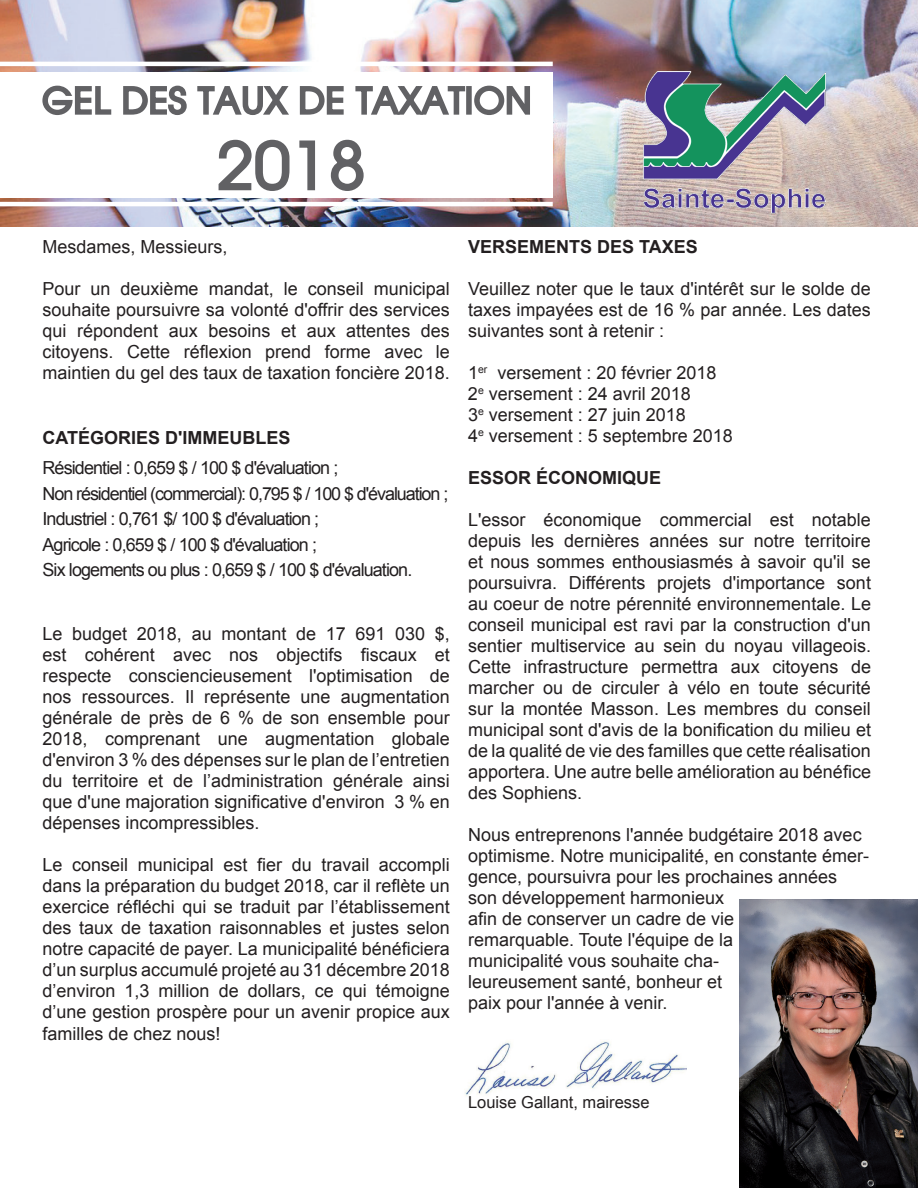
<style>
.page{position:relative;width:918px;height:1188px;background:#fff}
.page>*{position:absolute;margin:0;border:0;box-sizing:border-box;transform-origin:0 0}
.t1{font:63px "Avant Garde";color:#616164}
.t2{font:18px/21px "Arial";color:#231f20;text-align:justify}
.t3{font:18px/25.5px "Arial";letter-spacing:-.05em;color:#231f20}
.t4{font:700 18px "Arial";color:#231f20}
.t5{font:16.5px "Arial";color:#231f20}
</style>
<div class="page">
<img style="left:740px;top:900px;width:178px;height:288px">
<img style="left:465px;top:1041px;width:221px;height:55px">
<img style="left:0;top:0;width:918px;height:226px">
<div style="left:0;top:72px;width:553px;height:126px;background:#fff"></div>
<svg style="left:42px;top:85px;width:70px;height:30px"></svg>
<svg style="left:123px;top:85px;width:64px;height:30px"></svg>
<svg style="left:197px;top:86px;width:92px;height:29px"></svg>
<svg style="left:299px;top:86px;width:45px;height:29px"></svg>
<svg style="left:355px;top:86px;width:111px;height:29px"></svg>
<div style="left:466px;top:86px;width:6px;height:29px;border:3px solid #616164"></div>
<svg style="left:474px;top:85px;width:56px;height:30px"></svg>
<svg style="left:218px;top:139px;width:72px;height:52px"></svg>
<svg style="left:299px;top:140px;width:16px;height:51px"></svg>
<svg style="left:330px;top:139px;width:34px;height:52px"></svg>
<img style="left:643px;top:71px;width:182px;height:143px">
<hr style="left:0;top:202px;width:553px;height:4px;background:#fff">
<hr style="left:0;top:62px;width:553px;height:4px;background:#fff">
<h1 class="t1" style="left:218px;top:128px;width:149px">2018</h1>
<p class="t2" style="left:43px;top:236px;width:187px">Mesdames, Messieurs,</p>
<p class="t2" style="left:43px;top:278px;width:409px">Pour un deuxième mandat, le conseil municipal souhaite poursuivre sa volonté d'offrir des services qui répondent aux besoins et aux attentes des citoyens. Cette réflexion prend forme avec le maintien du gel des taux de taxation foncière 2018.</p>
<p class="t4" style="left:43px;top:426px;width:249px">CATÉGORIES D'IMMEUBLES</p>
<p class="t3" style="left:43px;top:455px;width:407px">Résidentiel : 0,659 $ / 100 $ d'évaluation ;<br>Non résidentiel (commercial): 0,795 $ / 100 $ d'évaluation ; Industriel : 0,761 $/ 100 $ d'évaluation ;<br>Agricole : 0,659 $ / 100 $ d'évaluation ;<br>Six logements ou plus : 0,659 $ / 100 $ d'évaluation.</p>
<p class="t2" style="left:43px;top:623px;width:409px">Le budget 2018, au montant de 17 691 030 $, est cohérent avec nos objectifs fiscaux et respecte consciencieusement l'optimisation de nos ressources. Il représente une augmentation générale de près de 6 % de son ensemble pour 2018, comprenant une augmentation globale d'environ 3 % des dépenses sur le plan de l’entretien du territoire et de l’administration générale ainsi que d'une majoration significative d'environ 3 % en dépenses incompressibles.</p>
<p class="t2" style="left:43px;top:854px;width:409px">Le conseil municipal est fier du travail accompli dans la préparation du budget 2018, car il reflète un exercice réfléchi qui se traduit par l’établissement des taux de taxation raisonnables et justes selon notre capacité de payer. La municipalité bénéficiera d’un surplus accumulé projeté au 31 décembre 2018 d’environ 1,3 million de dollars, ce qui témoigne d’une gestion prospère pour un avenir propice aux familles de chez nous!</p>
<p class="t4" style="left:468px;top:234px;width:231px">VERSEMENTS DES TAXES</p>
<p class="t2" style="left:468px;top:278px;width:404px">Veuillez noter que le taux d'intérêt sur le solde de taxes impayées est de 16 % par année. Les dates suivantes sont à retenir :</p>
<p class="t2" style="left:468px;top:362px;width:266px;text-align:left">1<sup>er</sup> versement : 20 février 2018<br>2<sup>e</sup> versement : 24 avril 2018<br>3<sup>e</sup> versement : 27 juin 2018<br>4<sup>e</sup> versement : 5 septembre 2018</p>
<p class="t4" style="left:468px;top:465px;width:195px">ESSOR ÉCONOMIQUE</p>
<p class="t2" style="left:468px;top:509px;width:405px">L'essor économique commercial est notable depuis les dernières années sur notre territoire et nous sommes enthousiasmés à savoir qu'il se poursuivra. Différents projets d'importance sont au coeur de notre pérennité environnementale. Le conseil municipal est ravi par la construction d'un sentier multiservice au sein du noyau villageois.<br>Cette infrastructure permettra aux citoyens de marcher ou de circuler à vélo en toute sécurité sur la montée Masson. Les membres du conseil municipal sont d'avis de la bonification du milieu et de la qualité de vie des familles que cette réalisation apportera. Une autre belle amélioration au bénéfice des Sophiens.</p>
<p class="t2" style="left:468px;top:824px;width:403px;text-align:left">Nous entreprenons l'année budgétaire 2018 avec optimisme. Notre municipalité, en constante émer&shy;gence, poursuivra pour les prochaines années son développement harmonieux<br>afin de conserver un cadre de vie<br>remarquable. Toute l'équipe de la<br>municipalité vous souhaite cha-<br>leureusement santé, bonheur et<br>paix pour l'année à venir.</p>
<p class="t5" style="left:468px;top:1091px;width:183px">Louise Gallant, mairesse</p>
</div>
